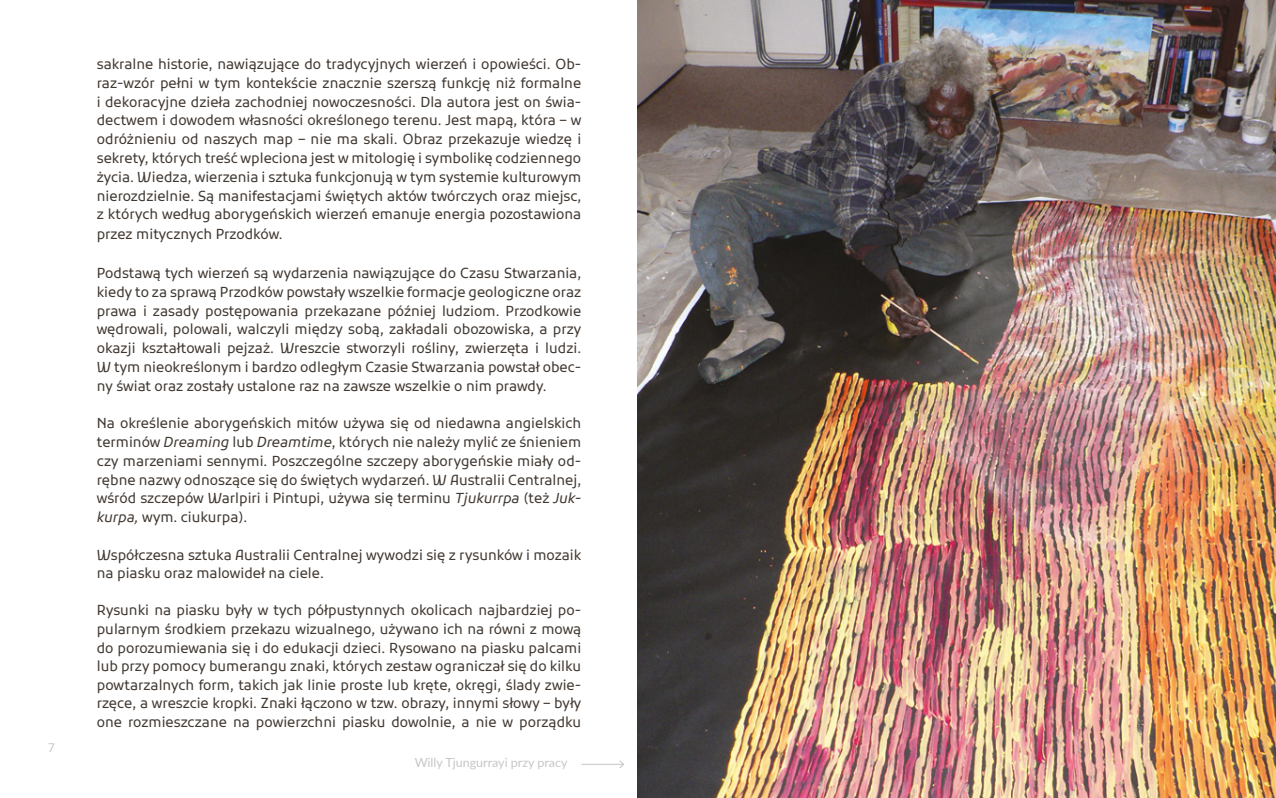
<style>
.page{position:relative;width:1276px;height:798px;background:#fff}
.page>*{position:absolute;margin:0;border:0;box-sizing:border-box;transform-origin:0 0}
.t1{font:13.75px/18.8px "Kufam";color:#413831;text-align:justify}
.t2{font:12.5px "Lato";color:#c6c6c6}
.t3{font:12.5px "Sansation";color:#c6c6c6}
.s1{font-style:italic}
</style>
<div class="page">
<img style="left:638px;top:0;width:638px;height:797px">
<hr style="left:581px;top:763px;width:42px;height:1px;background:#c6c6c6">
<svg style="left:619px;top:760px;width:5px;height:8px"></svg>
<p class="t3" style="left:48px;top:740px;width:8px">7</p>
<p class="t1" style="left:97px;top:55px;width:486px">sakralne historie, nawiązujące do tradycyjnych wierzeń i opowieści. Ob&shy;raz-wzór pełni w tym kontekście znacznie szerszą funkcję niż formalne i dekoracyjne dzieła zachodniej nowoczesności. Dla autora jest on świa&shy;dectwem i dowodem własności określonego terenu. Jest mapą, która – w odróżnieniu od naszych map – nie ma skali. Obraz przekazuje wiedzę i sekrety, których treść wpleciona jest w mitologię i symbolikę codziennego życia. Wiedza, wierzenia i sztuka funkcjonują w tym systemie kulturowym nierozdzielnie. Są manifestacjami świętych aktów twórczych oraz miejsc, z których według aborygeńskich wierzeń emanuje energia pozostawiona</p>
<p class="t1" style="left:97px;top:225px;width:187px">przez mitycznych Przodków.</p>
<p class="t1" style="left:97px;top:264px;width:486px">Podstawą tych wierzeń są wydarzenia nawiązujące do Czasu Stwarzania, kiedy to za sprawą Przodków powstały wszelkie formacje geologiczne oraz prawa i zasady postępowania przekazane później ludziom. Przodkowie wędrowali, polowali, walczyli między sobą, zakładali obozowiska, a przy okazji kształtowali pejzaż. Wreszcie stworzyli rośliny, zwierzęta i ludzi.<br>W tym nieokreślonym i bardzo odległym Czasie Stwarzania powstał obec&shy;ny świat oraz zostały ustalone raz na zawsze wszelkie o nim prawdy.</p>
<p class="t1" style="left:97px;top:414px;width:486px">Na określenie aborygeńskich mitów używa się od niedawna angielskich terminów <span class="s1">Dreaming</span> lub <span class="s1">Dreamtime</span>, których nie należy mylić ze śnieniem czy marzeniami sennymi. Poszczególne szczepy aborygeńskie miały od&shy;rębne nazwy odnoszące się do świętych wydarzeń. W Australii Centralnej, wśród szczepów Warlpiri i Pintupi, używa się terminu <span class="s1">Tjukurrpa</span> (też <span class="s1">Juk&shy;kurpa,</span> wym. ciukurpa).</p>
<p class="t1" style="left:97px;top:545px;width:486px">Współczesna sztuka Australii Centralnej wywodzi się z rysunków i mozaik na piasku oraz malowideł na ciele.</p>
<p class="t1" style="left:97px;top:601px;width:486px">Rysunki na piasku były w tych półpustynnych okolicach najbardziej po&shy;pularnym środkiem przekazu wizualnego, używano ich na równi z mową do porozumiewania się i do edukacji dzieci. Rysowano na piasku palcami lub przy pomocy bumerangu znaki, których zestaw ograniczał się do kilku powtarzalnych form, takich jak linie proste lub kręte, okręgi, ślady zwie&shy;rzęce, a wreszcie kropki. Znaki łączono w tzw. obrazy, innymi słowy – były one rozmieszczane na powierzchni piasku dowolnie, a nie w porządku</p>
<p class="t2" style="left:415px;top:753px;width:154px">Willy Tjungurrayi przy pracy</p>
</div>
